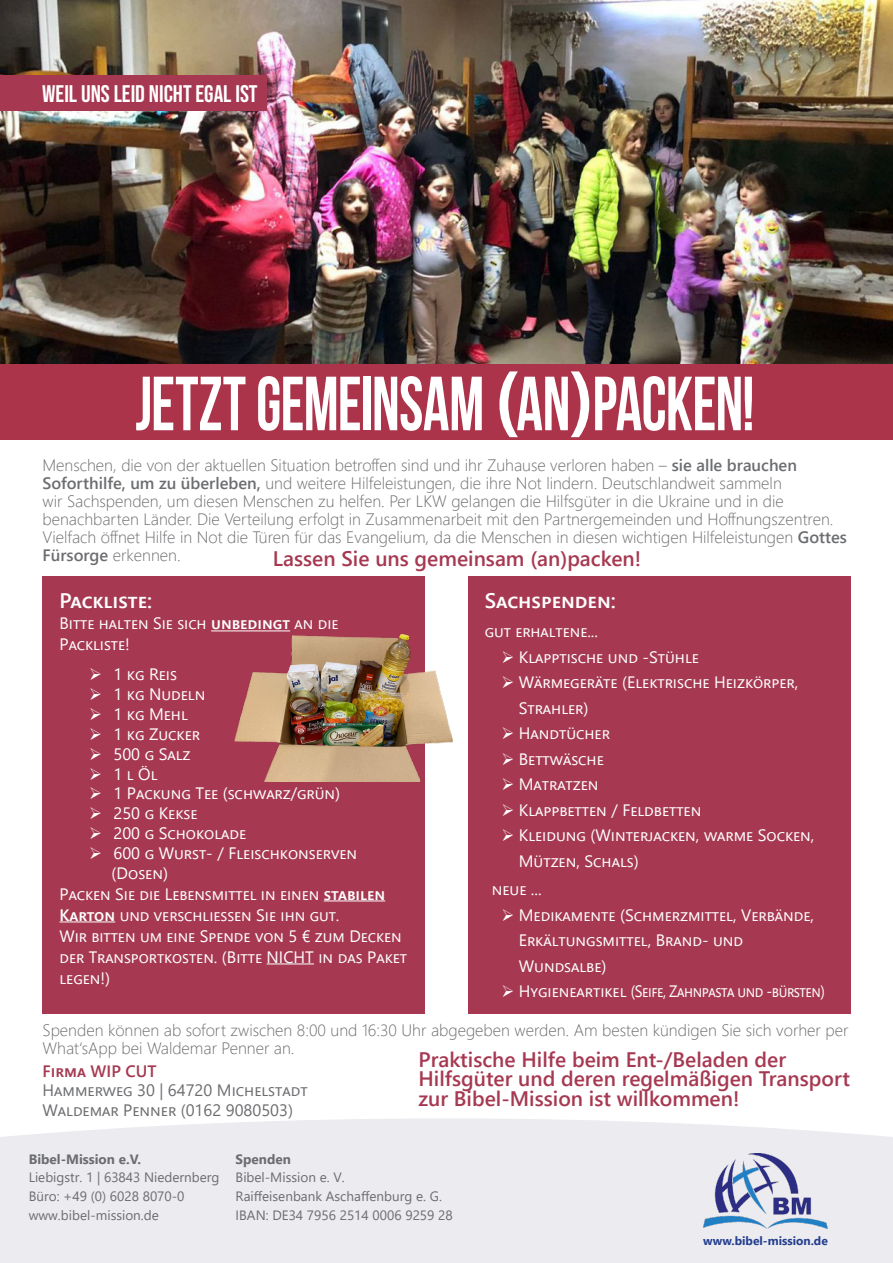
<style>
.page{position:relative;width:893px;height:1263px;background:#fff}
.page>*{position:absolute;margin:0;border:0;box-sizing:border-box;transform-origin:0 0}
.t1{font:700 76.5px "Bebas Neue";letter-spacing:-.01em;color:#fff;scale:.85 1}
.t2{font:24px "Bebas Neue";color:#fff}
.t3{font:600 21px/19.5px "Segoe UI";color:#a63951}
.t4{font:600 21px "Segoe UI";color:#fff}
.t5{font:300 16.5px/18px "Segoe UI";color:#6c6d70}
.t6{font:16.5px/25.5px "Segoe UI";color:#fff}
.t7{font:16.5px "Segoe UI";color:#6c6d70}
.t8{font:16.5px "Segoe UI";letter-spacing:-.03em;color:#fff}
.t9{font:600 16.5px "Segoe UI";color:#a63951}
.t10{font:13.5px "Segoe UI";color:#6c6d70}
.t11{font:700 13.5px "Segoe UI";color:#6c6d70}
.t12{font:700 12px "Segoe UI";color:#253f8e}
.s1{font-family:"Segoe UI"}
.s2{font-weight:600}
</style>
<div class="page">
<img style="left:0;top:0;width:893px;height:364px">
<div style="left:0;top:1118px;width:893px;height:145px;background:#ebebf0"></div>
<img style="left:703px;top:1154px;width:125px;height:75px">
<div style="left:0;top:364px;width:893px;height:75px;background:#ab334a"></div>
<div style="left:43px;top:576px;width:382px;height:438px;background:#a63951"></div>
<hr style="left:211px;top:630px;width:79px;height:1px;background:#fff">
<hr style="left:324px;top:900px;width:61px;height:1px;background:#fff">
<hr style="left:60px;top:921px;width:55px;height:1px;background:#fff">
<hr style="left:267px;top:963px;width:47px;height:1px;background:#fff">
<img style="left:234px;top:634px;width:218px;height:148px">
<div style="left:0;top:76px;width:266px;height:35px;background:#a63951"></div>
<div style="left:468px;top:576px;width:382px;height:438px;background:#a63951"></div>
<p class="t2" style="left:42px;top:80px;width:217px">WEIL UNS LEID NICHT EGAL IST</p>
<p class="t1" style="left:136px;top:362px;width:730px">JETZT GEMEINSAM <span class="s1">(</span>AN<span class="s1">)</span>PACKEN!</p>
<p class="t5" style="left:43px;top:455px;width:806px">Menschen, die von der aktuellen Situation betroffen sind und ihr Zuhause verloren haben – <span class="s2">sie alle brauchen Soforthilfe, um zu überleben,</span> und weitere Hilfeleistungen, die ihre Not lindern. Deutschlandweit sammeln<br>wir Sachspenden, um diesen Menschen zu helfen. Per LKW gelangen die Hilfsgüter in die Ukraine und in die benachbarten Länder. Die Verteilung erfolgt in Zusammenarbeit mit den Partnergemeinden und Hoffnungszentren.<br>Vielfach öffnet Hilfe in Not die Türen für das Evangelium, da die Menschen in diesen wichtigen Hilfeleistungen <span class="s2">Gottes Fürsorge</span> erkennen.</p>
<p class="t3" style="left:273px;top:547px;width:370px">Lassen Sie uns gemeinsam (an)packen!</p>
<p class="t4" style="left:60px;top:581px;width:94px">Packliste:</p>
<p class="t6" style="left:60px;top:612px;width:280px;line-height:21px">Bitte halten Sie sich <span class="s2">unbedingt</span> an die<br>Packliste!</p>
<p class="t6" style="left:114px;top:660px;width:65px">1 kg Reis</p>
<p class="t6" style="left:114px;top:680px;width:93px">1 kg Nudeln</p>
<p class="t6" style="left:114px;top:700px;width:76px">1 kg Mehl</p>
<p class="t6" style="left:114px;top:720px;width:88px">1 kg Zucker</p>
<p class="t6" style="left:114px;top:740px;width:78px">500 g Salz</p>
<p class="t6" style="left:114px;top:759px;width:45px">1 l Öl</p>
<p class="t6" style="left:114px;top:779px;width:228px">1 Packung Tee (schwarz/grün)</p>
<p class="t6" style="left:114px;top:799px;width:85px">250 g Kekse</p>
<p class="t6" style="left:114px;top:819px;width:134px">200 g Schokolade</p>
<p class="t6" style="left:112px;top:841px;width:247px;line-height:19.8px">600 g Wurst- / Fleischkonserven (Dosen)</p>
<p class="t6" style="left:60px;top:879px;width:327px">Packen Sie die Lebensmittel in einen <span class="s2">stabilen</span></p>
<p class="t6" style="left:60px;top:900px;width:281px"><span class="s2">Karton</span> und verschliessen Sie ihn gut.</p>
<p class="t6" style="left:60px;top:924px;width:349px;line-height:21px">Wir bitten um eine Spende von 5 € zum Decken der Transportkosten. (Bitte NICHT in das Paket legen!)</p>
<p class="t4" style="left:485px;top:581px;width:133px">Sachspenden:</p>
<p class="t6" style="left:485px;top:617px;width:115px">gut erhaltene...</p>
<p class="t6" style="left:519px;top:642px;width:182px">Klapptische und -Stühle</p>
<p class="t6" style="left:519px;top:668px;width:281px">Wärmegeräte (Elektrische Heizkörper,<br>Strahler)</p>
<p class="t6" style="left:519px;top:719px;width:93px">Handtücher</p>
<p class="t6" style="left:519px;top:744px;width:87px">Bettwäsche</p>
<p class="t6" style="left:519px;top:770px;width:81px">Matratzen</p>
<p class="t6" style="left:519px;top:795px;width:184px">Klappbetten / Feldbetten</p>
<p class="t6" style="left:519px;top:821px;width:297px">Kleidung (Winterjacken, warme Socken,<br>Mützen, Schals)</p>
<p class="t6" style="left:492px;top:875px;width:51px">neue ...</p>
<p class="t6" style="left:519px;top:900px;width:297px">Medikamente (Schmerzmittel, Verbände,<br>Erkältungsmittel, Brand- und<br>Wundsalbe)</p>
<p class="t8" style="left:519px;top:976px;width:308px">Hygieneartikel (Seife, Zahnpasta und -bürsten)</p>
<p class="t5" style="left:43px;top:1019px;width:807px">Spenden können ab sofort zwischen 8:00 und 16:30 Uhr abgegeben werden. Am besten kündigen Sie sich vorher per<br>What‘sApp bei Waldemar Penner an.</p>
<p class="t3" style="left:418px;top:1048px;width:433px">Praktische Hilfe beim Ent-/Beladen der<br>Hilfsgüter und deren regelmäßigen Transport zur Bibel-Mission ist willkommen!</p>
<p class="t9" style="left:43px;top:1055px;width:115px">Firma WIP CUT</p>
<p class="t7" style="left:43px;top:1075px;width:267px">Hammerweg 30 | 64720 Michelstadt</p>
<p class="t7" style="left:43px;top:1094px;width:252px">Waldemar Penner (0162 9080503)</p>
<p class="t11" style="left:29px;top:1146px;width:114px">Bibel-Mission e.V.</p>
<p class="t10" style="left:29px;top:1165px;width:192px">Liebigstr. 1 | 63843 Niedernberg</p>
<p class="t10" style="left:29px;top:1183px;width:157px">Büro: +49 (0) 6028 8070-0</p>
<p class="t10" style="left:29px;top:1202px;width:132px">www.bibel-mission.de</p>
<p class="t11" style="left:236px;top:1146px;width:57px">Spenden</p>
<p class="t10" style="left:236px;top:1165px;width:111px">Bibel-Mission e. V.</p>
<p class="t10" style="left:236px;top:1183px;width:208px">Raiffeisenbank Aschaffenburg e. G.</p>
<p class="t10" style="left:236px;top:1202px;width:219px">IBAN: DE34 7956 2514 0006 9259 28</p>
<p class="t12" style="left:703px;top:1229px;width:126px">www.bibel-mission.de</p>
</div>
